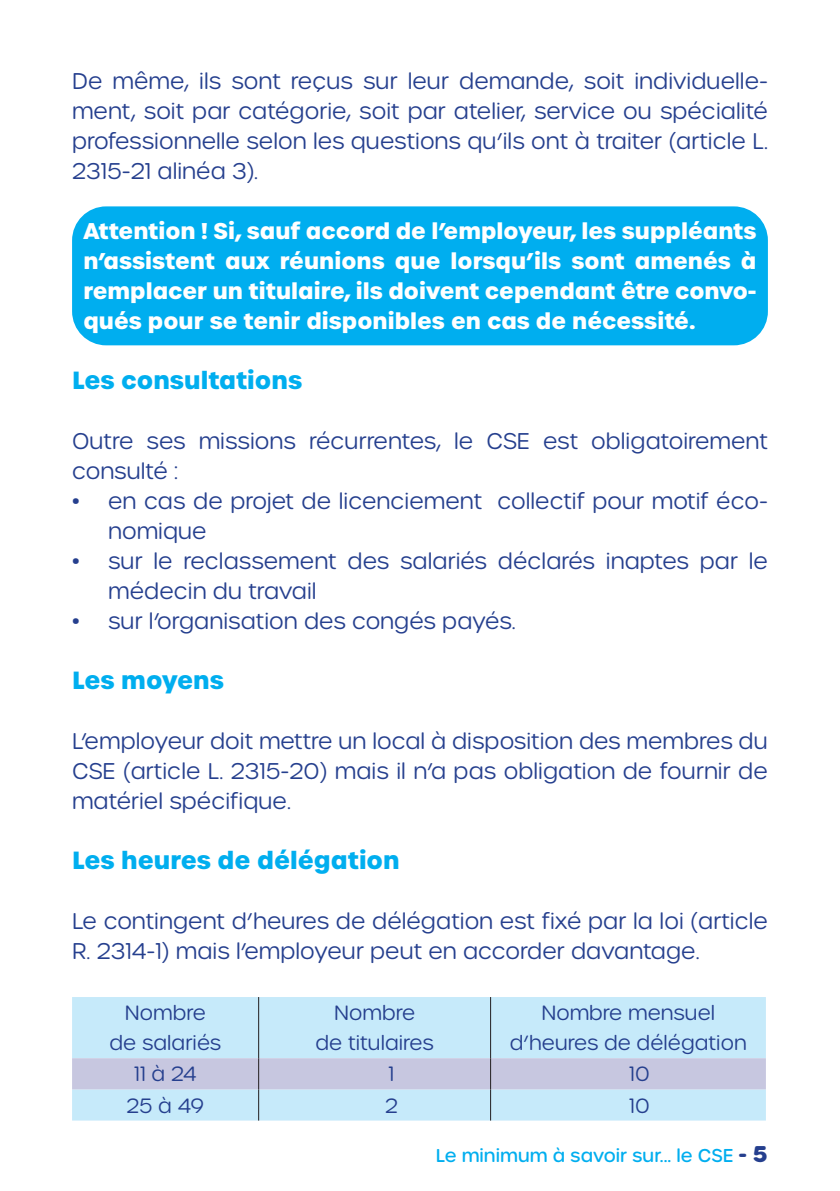
<style>
.page{position:relative;width:840px;height:1191px;background:#fff}
.page>*{position:absolute;margin:0;border:0;box-sizing:border-box;transform-origin:0 0}
.t1{font:700 24px "Urbane";color:#00aeef}
.t2{font:300 22px/30px "Urbane Rounded";color:#253f8e}
.t3{font:700 22px/30px "Urbane";color:#fff;text-align:justify}
.t4{font:300 20px "Urbane Rounded";color:#253f8e}
.t5{font:500 18px "Urbane Rounded";color:#00aeef}
.s1{font-weight:700;font-size:22px;color:#253f8e}
</style>
<div class="page">
<div style="left:72px;top:206px;width:695px;height:139px;background:#00aeef;border-radius:34px"></div>
<div style="left:72px;top:997px;width:693px;height:123px;background:#c6eafa"></div>
<div style="left:72px;top:1058px;width:693px;height:31px;background:#c7c7e0"></div>
<hr style="left:258px;top:997px;width:1px;height:61px;background:#231f20">
<hr style="left:490px;top:997px;width:1px;height:61px;background:#231f20">
<hr style="left:258px;top:1058px;width:1px;height:31px;background:#231f20">
<hr style="left:490px;top:1058px;width:1px;height:31px;background:#231f20">
<hr style="left:258px;top:1089px;width:1px;height:31px;background:#231f20">
<hr style="left:490px;top:1089px;width:1px;height:31px;background:#231f20">
<p class="t2" style="left:72px;top:66px;width:697px;text-align:justify">De même, ils sont reçus sur leur demande, soit individuelle&shy;ment, soit par catégorie, soit par atelier, service ou spécialité professionnelle selon les questions qu’ils ont à traiter (article L.<br>2315-21 alinéa 3).</p>
<p class="t3" style="left:83px;top:216px;width:674px">Attention ! Si, sauf accord de l’employeur, les suppléants n’assistent aux réunions que lorsqu’ils sont amenés à remplacer un titulaire, ils doivent cependant être convo&shy;qués pour se tenir disponibles en cas de nécessité.</p>
<p class="t1" style="left:72px;top:363px;width:231px">Les consultations</p>
<p class="t2" style="left:72px;top:426px;width:697px">Outre ses missions récurrentes, le CSE est obligatoirement consulté :</p>
<p class="t2" style="left:108px;top:486px;width:661px;text-indent:-36px">• en cas de projet de licenciement collectif pour motif éco&shy;nomique</p>
<p class="t2" style="left:108px;top:546px;width:661px;text-indent:-36px">• sur le reclassement des salariés déclarés inaptes par le médecin du travail</p>
<p class="t2" style="left:72px;top:606px;width:445px">• sur l’organisation des congés payés.</p>
<p class="t1" style="left:72px;top:663px;width:153px">Les moyens</p>
<p class="t2" style="left:72px;top:726px;width:697px;text-align:justify">L’employeur doit mettre un local à disposition des membres du CSE (article L. 2315-20) mais il n’a pas obligation de fournir de matériel spécifique.</p>
<p class="t1" style="left:72px;top:843px;width:329px">Les heures de délégation</p>
<p class="t2" style="left:72px;top:906px;width:697px">Le contingent d’heures de délégation est fixé par la loi (article<br>R. 2314-1) mais l’employeur peut en accorder davantage.</p>
<p class="t4" style="left:125px;top:1000px;width:82px">Nombre</p>
<p class="t4" style="left:109px;top:1030px;width:113px">de salariés</p>
<p class="t4" style="left:334px;top:1000px;width:82px">Nombre</p>
<p class="t4" style="left:315px;top:1030px;width:120px">de titulaires</p>
<p class="t4" style="left:541px;top:1000px;width:175px">Nombre mensuel</p>
<p class="t4" style="left:509px;top:1030px;width:238px">d’heures de délégation</p>
<p class="t4" style="left:134px;top:1061px;width:64px">11 à 24</p>
<p class="t4" style="left:388px;top:1061px;width:7px">1</p>
<p class="t4" style="left:629px;top:1061px;width:22px">10</p>
<p class="t4" style="left:126px;top:1092px;width:79px">25 à 49</p>
<p class="t4" style="left:385px;top:1092px;width:14px">2</p>
<p class="t4" style="left:629px;top:1092px;width:22px">10</p>
<p class="t5" style="left:435px;top:1144px;width:333px">Le minimum à savoir sur... le CSE <span class="s1">- 5</span></p>
</div>
